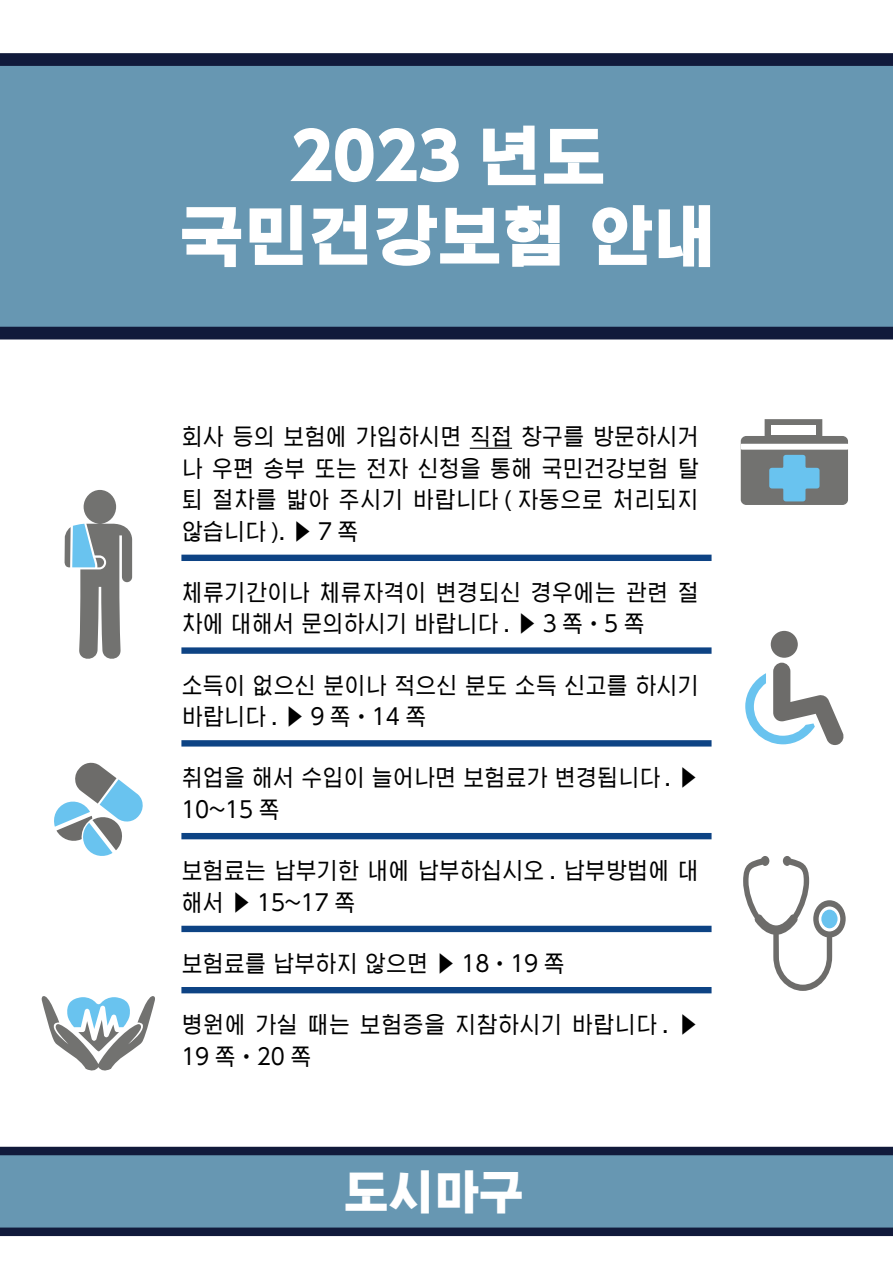
<style>
.page{position:relative;width:893px;height:1263px;background:#fff}
.page>*{position:absolute;margin:0;border:0;box-sizing:border-box;transform-origin:0 0}
.t1{font:64.5px/79.5px "UD Shin Go Hang Koc Hea";color:#fff;text-align:center}
.t2{font:45px "UD Shin Go Hang Koc Hea";color:#fff}
.t3{font:22.5px/31.5px "UD Shin Go Hang Koc";letter-spacing:-.01em;color:#000;scale:.95 1}
</style>
<div class="page">
<hr style="left:470px;top:448px;width:42px;height:1px;background:#000">
<div style="left:181px;top:555px;width:530px;height:6px;background:#0d4384"></div>
<div style="left:181px;top:647px;width:530px;height:7px;background:#0d4384"></div>
<div style="left:181px;top:740px;width:530px;height:6px;background:#0d4384"></div>
<div style="left:181px;top:833px;width:530px;height:6px;background:#0d4384"></div>
<div style="left:181px;top:926px;width:530px;height:6px;background:#0d4384"></div>
<div style="left:181px;top:987px;width:530px;height:6px;background:#0d4384"></div>
<svg style="left:0;top:53px;width:893px;height:286px;background:#5f8ca7"></svg>
<svg style="left:741px;top:419px;width:107px;height:86px"></svg>
<svg style="left:743px;top:856px;width:103px;height:135px"></svg>
<svg style="left:819px;top:906px;width:21px;height:25px"></svg>
<div style="left:821px;top:909px;width:16px;height:19px;background:#69c3ef;border-radius:50%"></div>
<div style="left:771px;top:631px;width:27px;height:27px;background:#6d6c6a;border-radius:50%"></div>
<svg style="left:745px;top:663px;width:99px;height:82px"></svg>
<svg style="left:65px;top:490px;width:67px;height:169px"></svg>
<svg style="left:54px;top:762px;width:89px;height:94px"></svg>
<svg style="left:41px;top:996px;width:114px;height:75px"></svg>
<svg style="left:0;top:1147px;width:893px;height:89px;background:#567f9b"></svg>
<h1 class="t1" style="left:179px;top:115px;width:539px">2023 년도 국민건강보험 안내</h1>
<p class="t3" style="left:181px;top:420px;width:546px;text-align:justify">회사 등의 보험에 가입하시면 직접 창구를 방문하시거 나 우편 송부 또는 전자 신청을 통해 국민건강보험 탈 퇴 절차를 밟아 주시기 바랍니다 ( 자동으로 처리되지 않습니다 ). ▶ 7 쪽</p>
<p class="t3" style="left:181px;top:576px;width:546px">체류기간이나 체류자격이 변경되신 경우에는 관련 절 차에 대해서 문의하시기 바랍니다 . ▶ 3 쪽・5 쪽</p>
<p class="t3" style="left:181px;top:669px;width:546px">소득이 없으신 분이나 적으신 분도 소득 신고를 하시기 바랍니다 . ▶ 9 쪽・14 쪽</p>
<p class="t3" style="left:181px;top:762px;width:546px">취업을 해서 수입이 늘어나면 보험료가 변경됩니다 . ▶<br>10~15 쪽</p>
<p class="t3" style="left:181px;top:854px;width:546px">보험료는 납부기한 내에 납부하십시오 . 납부방법에 대 해서 ▶ 15~17 쪽</p>
<p class="t3" style="left:181px;top:947px;width:405px">보험료를 납부하지 않으면 ▶ 18・19 쪽</p>
<p class="t3" style="left:181px;top:1008px;width:546px">병원에 가실 때는 보험증을 지참하시기 바랍니다 . ▶<br>19 쪽・20 쪽</p>
<h2 class="t2" style="left:344px;top:1159px;width:181px">도시마구</h2>
</div>
